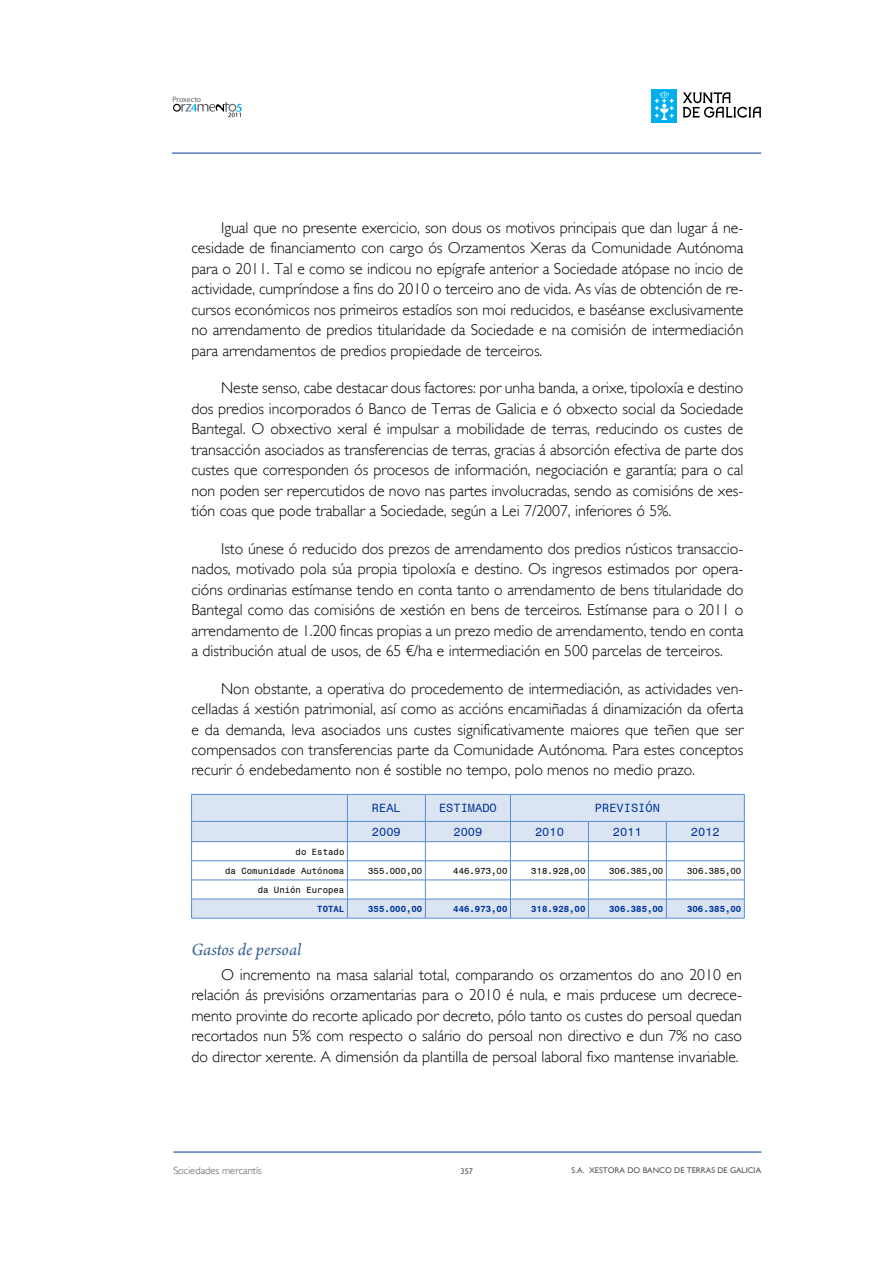
<style>
.page{position:relative;width:893px;height:1263px;background:#fff}
.page>*{position:absolute;margin:0;border:0;box-sizing:border-box;transform-origin:0 0}
.t1{font:italic 18px "Arno Pro";letter-spacing:-.005em;color:#365f91}
.t2{font:300 15.75px/20.4px "Gill Sans";color:#000;text-align:justify}
.t3{font:12px "Monospace 821 BT";color:#00359e}
.t4{font:300 10.5px "Gill Sans";color:#58595b}
.t5{font:9px/19.2px "Monospace 821 BT";color:#000;text-align:right}
.t6{font:700 9px "Monospace 821 BT";color:#00359e}
.t7{font:8.25px "Gill Sans";color:#58595b}
.t8{font:7.95px "Myriad Pro";letter-spacing:-.01em;color:#636368}
</style>
<div class="page">
<div style="left:651px;top:89px;width:26px;height:34px;background:#00aeef"></div>
<svg style="left:655px;top:91px;width:19px;height:29px"></svg>
<svg style="left:683px;top:92px;width:78px;height:26px"></svg>
<svg style="left:173px;top:102px;width:69px;height:15px"></svg>
<hr style="left:172px;top:153px;width:589px;height:1px;background:#003a9e">
<hr style="left:173px;top:1152px;width:588px;height:1px;background:#003a9e">
<svg style="left:192px;top:795px;width:552px;height:123px;fill:#dbe5f1"></svg>
<hr style="left:191px;top:794px;width:156px;height:1px;background:#548dd4">
<hr style="left:347px;top:794px;width:78px;height:1px;background:#548dd4">
<hr style="left:425px;top:794px;width:85px;height:1px;background:#548dd4">
<hr style="left:510px;top:794px;width:78px;height:1px;background:#548dd4">
<hr style="left:588px;top:794px;width:78px;height:1px;background:#548dd4">
<hr style="left:666px;top:794px;width:78px;height:1px;background:#548dd4">
<hr style="left:191px;top:821px;width:156px;height:1px;background:#548dd4">
<hr style="left:347px;top:821px;width:78px;height:1px;background:#548dd4">
<hr style="left:347px;top:841px;width:78px;height:1px;background:#548dd4">
<hr style="left:425px;top:821px;width:85px;height:1px;background:#548dd4">
<hr style="left:425px;top:841px;width:85px;height:1px;background:#548dd4">
<hr style="left:510px;top:821px;width:78px;height:1px;background:#548dd4">
<hr style="left:510px;top:841px;width:78px;height:1px;background:#548dd4">
<hr style="left:588px;top:821px;width:78px;height:1px;background:#548dd4">
<hr style="left:588px;top:841px;width:78px;height:1px;background:#548dd4">
<hr style="left:666px;top:821px;width:78px;height:1px;background:#548dd4">
<hr style="left:666px;top:841px;width:78px;height:1px;background:#548dd4">
<hr style="left:191px;top:918px;width:156px;height:1px;background:#548dd4">
<hr style="left:347px;top:918px;width:78px;height:1px;background:#548dd4">
<hr style="left:425px;top:918px;width:85px;height:1px;background:#548dd4">
<hr style="left:510px;top:918px;width:78px;height:1px;background:#548dd4">
<hr style="left:588px;top:918px;width:78px;height:1px;background:#548dd4">
<hr style="left:666px;top:918px;width:78px;height:1px;background:#548dd4">
<hr style="left:191px;top:841px;width:156px;height:1px;background:#548dd4">
<hr style="left:191px;top:860px;width:156px;height:1px;background:#548dd4">
<hr style="left:191px;top:880px;width:156px;height:1px;background:#548dd4">
<svg style="left:191px;top:795px;width:1px;height:123px"></svg>
<hr style="left:191px;top:899px;width:156px;height:1px;background:#548dd4">
<hr style="left:347px;top:860px;width:78px;height:1px;background:#548dd4">
<hr style="left:425px;top:860px;width:85px;height:1px;background:#548dd4">
<hr style="left:510px;top:860px;width:78px;height:1px;background:#548dd4">
<hr style="left:588px;top:860px;width:78px;height:1px;background:#548dd4">
<hr style="left:666px;top:860px;width:78px;height:1px;background:#548dd4">
<hr style="left:347px;top:880px;width:78px;height:1px;background:#548dd4">
<svg style="left:347px;top:795px;width:1px;height:123px"></svg>
<hr style="left:347px;top:899px;width:78px;height:1px;background:#548dd4">
<hr style="left:425px;top:880px;width:85px;height:1px;background:#548dd4">
<svg style="left:425px;top:795px;width:1px;height:123px"></svg>
<hr style="left:425px;top:899px;width:85px;height:1px;background:#548dd4">
<hr style="left:510px;top:880px;width:78px;height:1px;background:#548dd4">
<svg style="left:510px;top:795px;width:1px;height:123px"></svg>
<hr style="left:510px;top:899px;width:78px;height:1px;background:#548dd4">
<hr style="left:588px;top:880px;width:78px;height:1px;background:#548dd4">
<svg style="left:588px;top:822px;width:1px;height:96px"></svg>
<hr style="left:588px;top:899px;width:78px;height:1px;background:#548dd4">
<hr style="left:666px;top:880px;width:78px;height:1px;background:#548dd4">
<svg style="left:666px;top:822px;width:1px;height:96px"></svg>
<svg style="left:744px;top:795px;width:1px;height:123px"></svg>
<hr style="left:666px;top:899px;width:78px;height:1px;background:#548dd4">
<p class="t8" style="left:172px;top:95px;width:30px">Proxecto</p>
<p class="t2" style="left:191px;top:218px;width:554px;text-indent:30px">Igual que no presente exercicio, son dous os motivos principais que dan lugar á ne&shy;cesidade de financiamento con cargo ós Orzamentos Xeras da Comunidade Autónoma para o 2011. Tal e como se indicou no epígrafe anterior a Sociedade atópase no incio de actividade, cumpríndose a fins do 2010 o terceiro ano de vida. As vías de obtención de re&shy;cursos económicos nos primeiros estadíos son moi reducidos, e baséanse exclusivamente no arrendamento de predios titularidade da Sociedade e na comisión de intermediación para arrendamentos de predios propiedade de terceiros.</p>
<p class="t2" style="left:191px;top:378px;width:554px;text-indent:30px">Neste senso, cabe destacar dous factores: por unha banda, a orixe, tipoloxía e destino dos predios incorporados ó Banco de Terras de Galicia e ó obxecto social da Sociedade Bantegal. O obxectivo xeral é impulsar a mobilidade de terras, reducindo os custes de transacción asociados as transferencias de terras, gracias á absorción efectiva de parte dos custes que corresponden ós procesos de información, negociación e garantía; para o cal non poden ser repercutidos de novo nas partes involucradas, sendo as comisións de xes&shy;tión coas que pode traballar a Sociedade, según a Lei 7/2007, inferiores ó 5%.</p>
<p class="t2" style="left:191px;top:538px;width:554px;text-indent:30px">Isto únese ó reducido dos prezos de arrendamento dos predios rústicos transaccio&shy;nados, motivado pola súa propia tipoloxía e destino. Os ingresos estimados por opera&shy;cións ordinarias estímanse tendo en conta tanto o arrendamento de bens titularidade do Bantegal como das comisións de xestión en bens de terceiros. Estímanse para o 2011 o arrendamento de 1.200 fincas propias a un prezo medio de arrendamento, tendo en conta a distribución atual de usos, de 65 €/ha e intermediación en 500 parcelas de terceiros.</p>
<p class="t2" style="left:191px;top:678px;width:554px;text-indent:30px">Non obstante, a operativa do procedemento de intermediación, as actividades ven&shy;celladas á xestión patrimonial, así como as accións encamiñadas á dinamización da oferta e da demanda, leva asociados uns custes significativamente maiores que teñen que ser compensados con transferencias parte da Comunidade Autónoma. Para estes conceptos recurir ó endebedamento non é sostible no tempo, polo menos no medio prazo.</p>
<p class="t3" style="left:372px;top:801px;width:8px">REAL</p>
<p class="t3" style="left:439px;top:801px;width:9px">ESTIMADO</p>
<p class="t3" style="left:595px;top:801px;width:16px">PREVISIÓN</p>
<p class="t3" style="left:372px;top:824px;width:30px">2009</p>
<p class="t3" style="left:453px;top:824px;width:30px">2009</p>
<p class="t3" style="left:535px;top:824px;width:30px">2010</p>
<p class="t3" style="left:613px;top:824px;width:30px">2011</p>
<p class="t3" style="left:691px;top:824px;width:30px">2012</p>
<p class="t5" style="left:225px;top:842px;width:121px">do Estado<br>da Comunidade Autónoma</p>
<p class="t5" style="left:368px;top:861px;width:56px">355.000,00</p>
<p class="t5" style="left:453px;top:861px;width:56px">446.973,00</p>
<p class="t5" style="left:531px;top:861px;width:56px">318.928,00</p>
<p class="t5" style="left:609px;top:861px;width:56px">306.385,00</p>
<p class="t5" style="left:687px;top:861px;width:56px">306.385,00</p>
<p class="t5" style="left:258px;top:880px;width:88px">da Unión Europea</p>
<p class="t6" style="left:317px;top:903px;width:29px">TOTAL</p>
<p class="t6" style="left:368px;top:903px;width:56px">355.000,00</p>
<p class="t6" style="left:453px;top:903px;width:56px">446.973,00</p>
<p class="t6" style="left:531px;top:903px;width:56px">318.928,00</p>
<p class="t6" style="left:609px;top:903px;width:56px">306.385,00</p>
<p class="t6" style="left:687px;top:903px;width:56px">306.385,00</p>
<p class="t1" style="left:191px;top:939px;width:111px">Gastos de persoal</p>
<p class="t2" style="left:191px;top:964px;width:552px;text-indent:30px">O incremento na masa salarial total, comparando os orzamentos do ano 2010 en relación ás previsións orzamentarias para o 2010 é nula, e mais prducese um decrece&shy;mento provinte do recorte aplicado por decreto, pólo tanto os custes do persoal quedan recortados nun 5% com respecto o salário do persoal non directivo e dun 7% no caso do director xerente. A dimensión da plantilla de persoal laboral fixo mantense invariable.</p>
<p class="t4" style="left:173px;top:1164px;width:90px">Sociedades mercantís</p>
<p class="t7" style="left:461px;top:1166px;width:14px">357</p>
<p class="t7" style="left:572px;top:1165px;width:191px">S.A. XESTORA DO BANCO DE TERRAS DE GALICIA</p>
</div>
